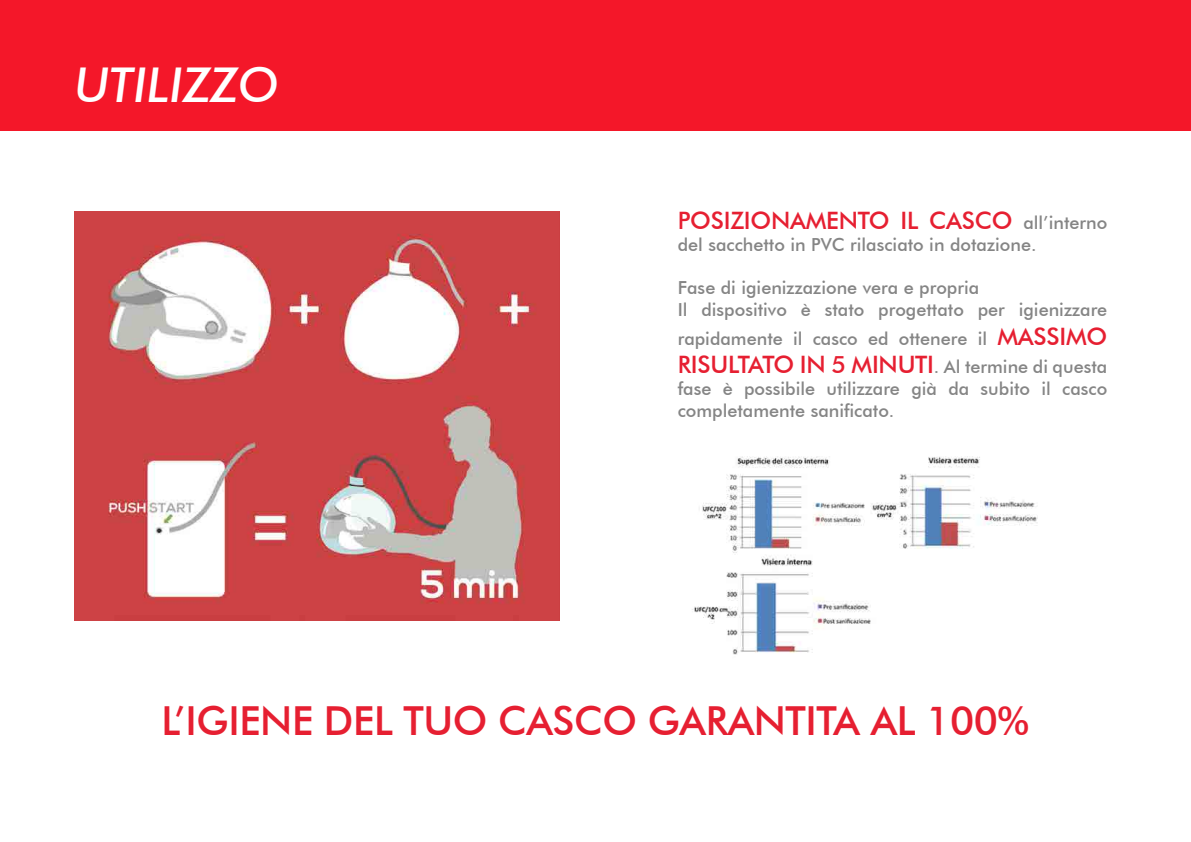
<style>
.page{position:relative;width:1191px;height:842px;background:#fff}
.page>*{position:absolute;margin:0;border:0;box-sizing:border-box;transform-origin:0 0}
.t1{font:italic 500 48px "Futura BT";color:#fff}
.t2{font:500 40px "Futura BT";letter-spacing:-.01em;color:#e61f31}
.t3{font:500 24px "Futura BT";letter-spacing:-.01em;color:#e61f31}
.t4{font:500 18px/21.6px "Futura BT";color:#858585}
.s1{font-size:18px;color:#858585}
.s2{font-size:24px;color:#e61f31}
</style>
<div class="page">
<div style="left:0;top:0;width:1191px;height:130px;background:#f41729"></div>
<img style="left:75px;top:211px;width:484px;height:409px">
<img style="left:692px;top:456px;width:346px;height:199px">
<h1 class="t1" style="left:75px;top:55px;width:206px">UTILIZZO</h1>
<h3 class="t3" style="left:677px;top:206px;width:431px">POSIZIONAMENTO IL CASCO <span class="s1">all’interno</span></h3>
<p class="t4" style="left:677px;top:234px;width:360px">del sacchetto in PVC rilasciato in dotazione.</p>
<p class="t4" style="left:677px;top:277px;width:431px">Fase di igienizzazione vera e propria<br>Il dispositivo è stato progettato per igienizzare</p>
<p class="t4" style="left:677px;top:327px;width:431px">rapidamente il casco ed ottenere il <span class="s2">MASSIMO</span></p>
<h3 class="t3" style="left:677px;top:350px;width:431px">RISULTATO IN 5 MINUTI<span class="s1">. Al termine di questa</span></h3>
<p class="t4" style="left:677px;top:378px;width:431px">fase è possibile utilizzare già da subito il casco completamente sanificato.</p>
<h2 class="t2" style="left:162px;top:697px;width:869px">L’IGIENE DEL TUO CASCO GARANTITA AL 100%</h2>
</div>
